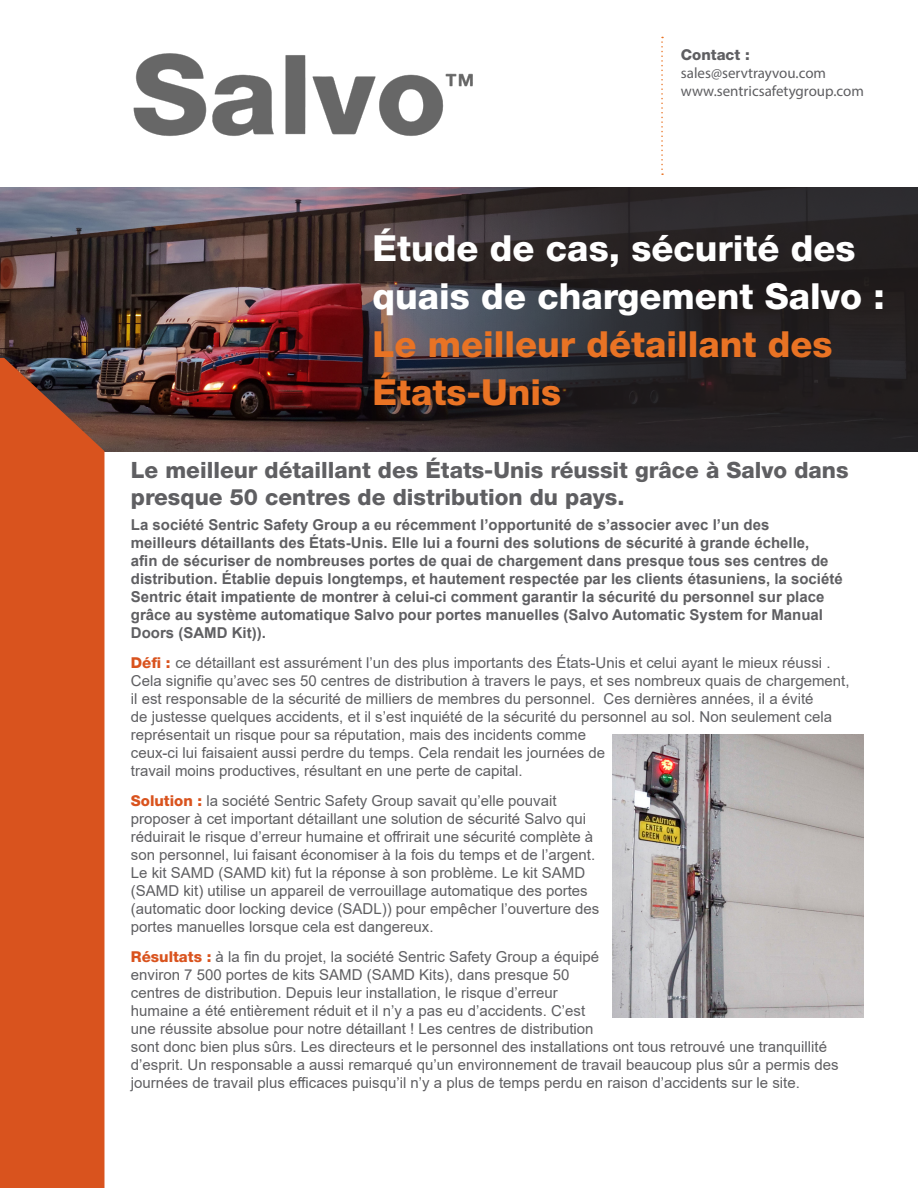
<style>
.page{position:relative;width:918px;height:1188px;background:#fff}
.page>*{position:absolute;margin:0;border:0;box-sizing:border-box;transform-origin:0 0}
.t1{font:800 36px/48px "Helvetica Neue LT Std";color:#fff}
.t2{font:800 36px/48px "Helvetica Neue LT Std";color:#e97324}
.t3{font:800 22.5px/27px "Helvetica Neue LT Std";color:#5f5f62}
.t4{font:15px/18px "Arial";color:#5f5f62}
.t5{font:700 15px/18px "Arial";color:#5f5f62}
.t6{font:15px "Myriad Pro";color:#5f5f62}
.t7{font:800 15px "Helvetica Neue LT Std";color:#5f5f62}
.s1{font-family:"Helvetica Neue LT Std";font-weight:800;color:#d9531e}
</style>
<div class="page">
<img style="left:0;top:187px;width:310px;height:265px">
<svg style="left:661px;top:37px;width:2px;height:138px"></svg>
<img style="left:612px;top:735px;width:252px;height:282px">
<div style="left:0;top:358px;width:104px;height:830px;background:#d9531e"></div>
<svg style="left:310px;top:187px;width:608px;height:265px;background:#32292c"></svg>
<img style="left:133px;top:53px;width:340px;height:83px">
<p class="t7" style="left:681px;top:45px;width:70px">Contact :</p>
<p class="t6" style="left:681px;top:63px;width:147px">sales@servtrayvou.com</p>
<p class="t6" style="left:681px;top:81px;width:184px">www.sentricsafetygroup.com</p>
<p class="t1" style="left:373px;top:224px;width:514px">Étude de cas, sécurité des quais de chargement Salvo :</p>
<p class="t2" style="left:373px;top:320px;width:462px">Le meilleur détaillant des<br>États-Unis</p>
<p class="t3" style="left:131px;top:457px;width:719px">Le meilleur détaillant des États-Unis réussit grâce à Salvo dans presque 50 centres de distribution du pays.</p>
<p class="t5" style="left:131px;top:516px;width:713px">La société Sentric Safety Group a eu récemment l’opportunité de s’associer avec l’un des<br>meilleurs détaillants des États-Unis. Elle lui a fourni des solutions de sécurité à grande échelle,<br>afin de sécuriser de nombreuses portes de quai de chargement dans presque tous ses centres de distribution. Établie depuis longtemps, et hautement respectée par les clients étasuniens, la société Sentric était impatiente de montrer à celui-ci comment garantir la sécurité du personnel sur place grâce au système automatique Salvo pour portes manuelles (Salvo Automatic System for Manual Doors (SAMD Kit)).</p>
<p class="t4" style="left:131px;top:654px;width:720px"><span class="s1">Défi :</span> ce détaillant est assurément l’un des plus importants des États-Unis et celui ayant le mieux réussi .<br>Cela signifie qu’avec ses 50 centres de distribution à travers le pays, et ses nombreux quais de chargement, il est responsable de la sécurité de milliers de membres du personnel. Ces dernières années, il a évité<br>de justesse quelques accidents, et il s’est inquiété de la sécurité du personnel au sol. Non seulement cela représentait un risque pour sa réputation, mais des incidents comme<br>ceux-ci lui faisaient aussi perdre du temps. Cela rendait les journées de<br>travail moins productives, résultant en une perte de capital.</p>
<p class="t4" style="left:131px;top:792px;width:470px"><span class="s1">Solution :</span> la société Sentric Safety Group savait qu’elle pouvait proposer à cet important détaillant une solution de sécurité Salvo qui réduirait le risque d’erreur humaine et offrirait une sécurité complète à son personnel, lui faisant économiser à la fois du temps et de l’argent.<br>Le kit SAMD (SAMD kit) fut la réponse à son problème. Le kit SAMD (SAMD kit) utilise un appareil de verrouillage automatique des portes (automatic door locking device (SADL)) pour empêcher l’ouverture des portes manuelles lorsque cela est dangereux.</p>
<p class="t4" style="left:131px;top:948px;width:709px"><span class="s1">Résultats :</span> à la fin du projet, la société Sentric Safety Group a équipé<br>environ 7 500 portes de kits SAMD (SAMD Kits), dans presque 50<br>centres de distribution. Depuis leur installation, le risque d’erreur<br>humaine a été entièrement réduit et il n’y a pas eu d’accidents. C’est<br>une réussite absolue pour notre détaillant ! Les centres de distribution<br>sont donc bien plus sûrs. Les directeurs et le personnel des installations ont tous retrouvé une tranquillité d’esprit. Un responsable a aussi remarqué qu’un environnement de travail beaucoup plus sûr a permis des journées de travail plus efficaces puisqu’il n’y a plus de temps perdu en raison d’accidents sur le site.</p>
</div>
